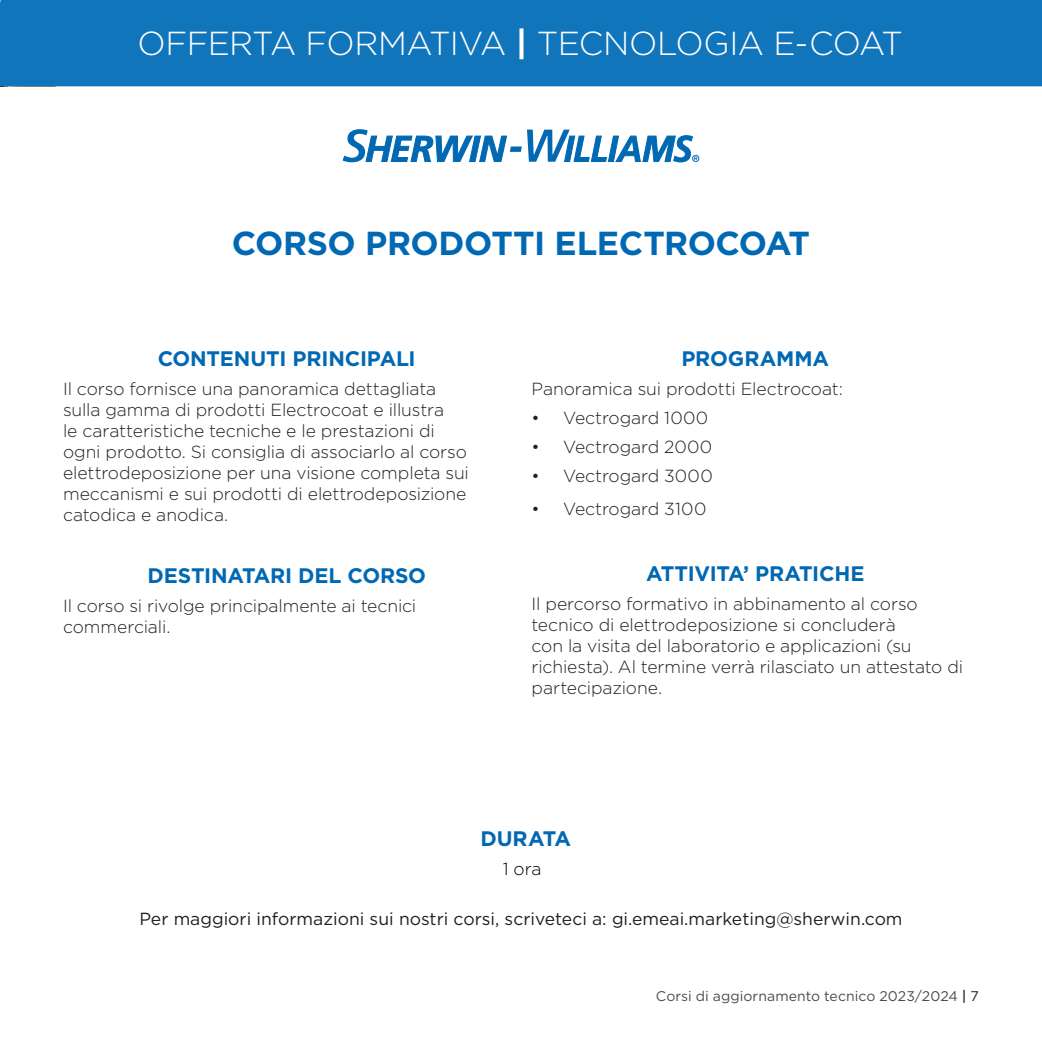
<style>
.page{position:relative;width:1042px;height:1042px;background:#fff}
.page>*{position:absolute;margin:0;border:0;box-sizing:border-box;transform-origin:0 0}
.t1{font:300 33.25px "Gotham";letter-spacing:-.02em;color:#fff}
.t2{font:700 33.25px "Gotham";letter-spacing:-.015em;color:#0168b3}
.t3{font:700 21px "Gotham";letter-spacing:-.01em;color:#0168b3}
.t4{font:300 17.5px/21px "Gotham";letter-spacing:-.005em;color:#231f20}
.t5{font:17.5px "Gotham";color:#231f20}
.t6{font:300 17.5px "Gotham";color:#000}
.t7{font:14px "Gotham";letter-spacing:.005em;color:#4b4c4d}
.s1{font-weight:700}
.s2{color:#231f20}
</style>
<div class="page">
<div style="left:0;top:0;width:1042px;height:86px;background:#1075bb"></div>
<svg style="left:343px;top:129px;width:356px;height:33px"></svg>
<h1 class="t1" style="left:206px;top:6px;width:322px">MARKETING NEWS</h1>
<h1 class="t1" style="left:138px;top:22px;width:767px">OFFERTA FORMATIVA <span class="s1">|</span> TECNOLOGIA E-COAT</h1>
<h1 class="t2" style="left:232px;top:221px;width:580px">CORSO PRODOTTI ELECTROCOAT</h1>
<p class="t3" style="left:158px;top:345px;width:259px">CONTENUTI PRINCIPALI</p>
<p class="t4" style="left:63px;top:378px;width:407px">Il corso fornisce una panoramica dettagliata sulla gamma di prodotti Electrocoat e illustra<br>le caratteristiche tecniche e le prestazioni di ogni prodotto. Si consiglia di associarlo al corso elettrodeposizione per una visione completa sui meccanismi e sui prodotti di elettrodeposizione catodica e anodica.</p>
<p class="t3" style="left:147px;top:561px;width:280px">DESTINATARI DEL CORSO</p>
<p class="t4" style="left:63px;top:595px;width:355px">Il corso si rivolge principalmente ai tecnici commerciali.</p>
<p class="t3" style="left:681px;top:345px;width:149px">PROGRAMMA</p>
<p class="t4" style="left:531px;top:378px;width:313px">Panoramica sui prodotti Electrocoat:</p>
<p class="t4" style="left:531px;top:407px;width:178px">• Vectrogard 1000</p>
<p class="t4" style="left:531px;top:435px;width:182px">• Vectrogard 2000</p>
<p class="t4" style="left:531px;top:464px;width:183px">• Vectrogard 3000</p>
<p class="t4" style="left:531px;top:497px;width:176px">• Vectrogard 3100</p>
<p class="t3" style="left:646px;top:559px;width:220px">ATTIVITA’ PRATICHE</p>
<p class="t4" style="left:531px;top:592px;width:433px">Il percorso formativo in abbinamento al corso tecnico di elettrodeposizione si concluderà<br>con la visita del laboratorio e applicazioni (su richiesta). Al termine verrà rilasciato un attestato di partecipazione.</p>
<p class="t3" style="left:480px;top:825px;width:92px">DURATA</p>
<p class="t6" style="left:503px;top:858px;width:40px">1 ora</p>
<p class="t5" style="left:139px;top:908px;width:765px">Per maggiori informazioni sui nostri corsi, scriveteci a: gi.emeai.marketing@sherwin.com</p>
<p class="t7" style="left:656px;top:987px;width:324px">Corsi di aggiornamento tecnico 2023/2024 <span class="s1">|</span> <span class="s2">7</span></p>
</div>
